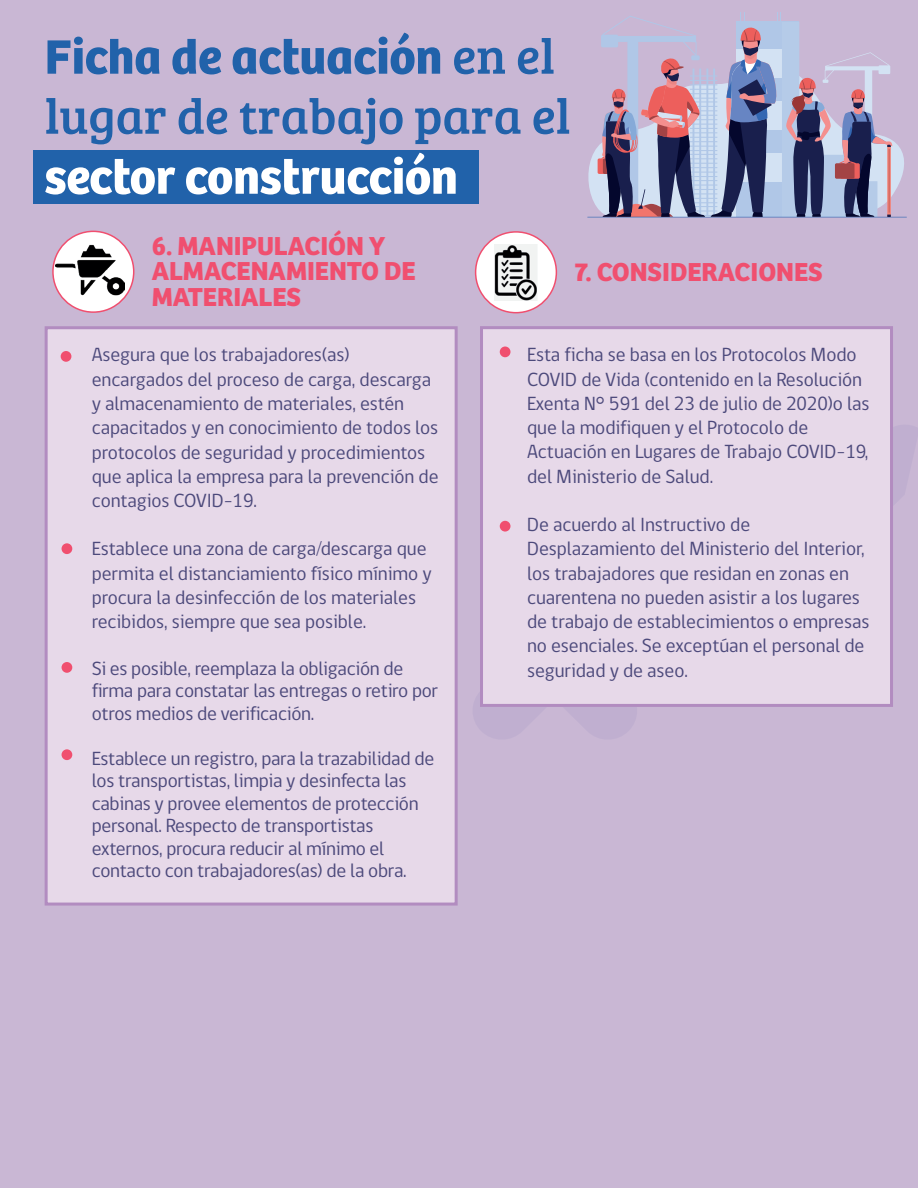
<style>
.page{position:relative;width:918px;height:1188px;background:#c9b7d4}
.page>*{position:absolute;margin:0;border:0;box-sizing:border-box;transform-origin:0 0}
.t1{font:700 50.1px "Bree";letter-spacing:-.005em;color:#2162aa}
.t2{font:50.1px "Bree Serif";letter-spacing:-.005em;color:#2162aa}
.t3{font:700 50.1px "Bree";letter-spacing:-.005em;color:#fff}
.t4{font:700 27px/25.5px "Bree";letter-spacing:-.005em;color:#f04f6f}
.t5{font:19.5px/24.3px "gob CL";letter-spacing:-.005em;color:#4c497b}
.s1{font-family:"Bree Serif";font-weight:400}
</style>
<div class="page">
<div style="left:893px;top:422px;width:25px;height:116px;background:#c8b5d3"></div>
<svg style="left:473px;top:627px;width:167px;height:113px"></svg>
<div style="left:480px;top:326px;width:413px;height:381px;background:#e7d9e9;border:3px solid #b28cc0"></div>
<div style="left:500px;top:521px;width:11px;height:11px;background:#f04f6f;border-radius:50%"></div>
<div style="left:500px;top:347px;width:11px;height:10px;background:#f04f6f;border-radius:50%"></div>
<div style="left:476px;top:232px;width:80px;height:81px;background:#fff;border-radius:50%"></div>
<div style="left:475px;top:231px;width:82px;height:82px;border:2px solid #f04f6f;border-radius:50%"></div>
<img style="left:494px;top:245px;width:43px;height:55px">
<div style="left:33px;top:151px;width:446px;height:53px;background:#2162aa"></div>
<div style="left:45px;top:326px;width:413px;height:580px;background:#e7d9e9;border:3px solid #b28cc0"></div>
<div style="left:61px;top:351px;width:10px;height:11px;background:#f04f6f;border-radius:50%"></div>
<svg style="left:53px;top:231px;width:81px;height:81px"></svg>
<div style="left:52px;top:231px;width:82px;height:82px;border:2px solid #f04f6f;border-radius:50%"></div>
<img style="left:56px;top:236px;width:68px;height:68px">
<div style="left:577px;top:29px;width:339px;height:188px;background:#c9b7d4"></div>
<svg style="left:587px;top:12px;width:320px;height:206px"></svg>
<div style="left:62px;top:543px;width:10px;height:11px;background:#f04f6f;border-radius:50%"></div>
<div style="left:62px;top:662px;width:10px;height:11px;background:#f04f6f;border-radius:50%"></div>
<div style="left:62px;top:749px;width:10px;height:11px;background:#f04f6f;border-radius:50%"></div>
<h1 class="t1" style="left:45px;top:27px;width:512px">Ficha de actuación <span class="s1">en el</span></h1>
<h1 class="t2" style="left:45px;top:80px;width:527px">lugar de trabajo para el</h1>
<h1 class="t3" style="left:45px;top:147px;width:415px">sector construcción</h1>
<h2 class="t4" style="left:152px;top:233px;width:266px">6. MANIPULACIÓN Y<br>ALMACENAMIENTO DE<br>MATERIALES</h2>
<p class="t5" style="left:92px;top:343px;width:348px">Asegura que los trabajadores(as) encargados del proceso de carga, descarga y almacenamiento de materiales, estén capacitados y en conocimiento de todos los protocolos de seguridad y procedimientos que aplica la empresa para la prevención de contagios COVID-19.</p>
<p class="t5" style="left:92px;top:537px;width:341px">Establece una zona de carga/descarga que permita el distanciamiento físico mínimo y procura la desinfección de los materiales recibidos, siempre que sea posible.</p>
<p class="t5" style="left:92px;top:658px;width:348px;line-height:22.5px">Si es posible, reemplaza la obligación de firma para constatar las entregas o retiro por otros medios de verificación.</p>
<p class="t5" style="left:92px;top:748px;width:344px;line-height:22.5px">Establece un registro, para la trazabilidad de los transportistas, limpia y desinfecta las cabinas y provee elementos de protección personal. Respecto de transportistas externos, procura reducir al mínimo el contacto con trabajadores(as) de la obra.</p>
<h2 class="t4" style="left:574px;top:259px;width:250px">7. CONSIDERACIONES</h2>
<p class="t5" style="left:527px;top:343px;width:344px">Esta ficha se basa en los Protocolos Modo COVID de Vida (contenido en la Resolución Exenta N° 591 del 23 de julio de 2020)o las que la modifiquen y el Protocolo de Actuación en Lugares de Trabajo COVID-19, del Ministerio de Salud.</p>
<p class="t5" style="left:527px;top:513px;width:344px">De acuerdo al Instructivo de Desplazamiento del Ministerio del Interior, los trabajadores que residan en zonas en cuarentena no pueden asistir a los lugares de trabajo de establecimientos o empresas no esenciales. Se exceptúan el personal de seguridad y de aseo.</p>
</div>
